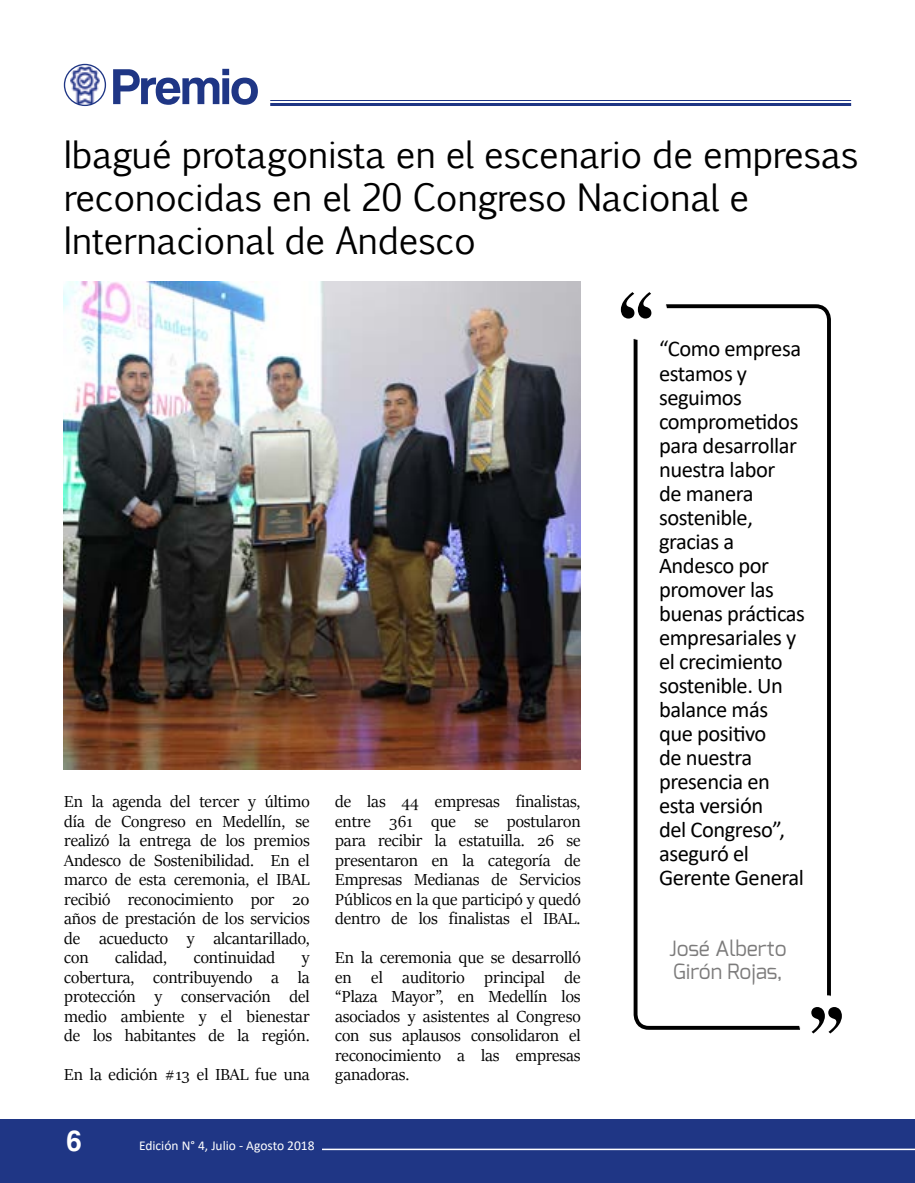
<style>
.page{position:relative;width:915px;height:1183px;background:#fff}
.page>*{position:absolute;margin:0;border:0;box-sizing:border-box;transform-origin:0 0}
.t1{font:condensed 112.65px "Century 725 BT";color:#000}
.t2{font:52.5px "Coolvetica Rg";color:#1f3685}
.t3{font:36px/43.2px "Euphemia CAS";letter-spacing:-.01em;color:#000}
.t4{font:30px "Coolvetica Rg";color:#fff}
.t5{font:22.5px/24px "Calibri";letter-spacing:-.02em;color:#000}
.t6{font:21px "Exo";color:#7c7b7b}
.t7{font:18px/19.5px "Sitka Banner";color:#000;text-align:justify}
.t8{font:13.5px "Calibri";color:#fff}
</style>
<div class="page">
<div style="left:0;top:1118px;width:914px;height:64px;background:#1f3685"></div>
<hr style="left:322px;top:1148px;width:592px;height:1px;background:#fff">
<img style="left:70px;top:67px;width:30px;height:37px">
<div style="left:64px;top:64px;width:42px;height:42px;border:1px solid #1f3685;border-radius:50%"></div>
<hr style="left:270px;top:100px;width:580px;height:1px;background:#1f3685">
<hr style="left:270px;top:103px;width:580px;height:3px;background:#1f3685">
<div style="left:633px;top:304px;width:197px;height:725px;border:4px solid #000;border-radius:13px"></div>
<div style="left:612px;top:282px;width:54px;height:57px;background:#fff;border-radius:50%"></div>
<div style="left:612px;top:282px;width:54px;height:57px;border:1px solid #fff;border-radius:50%"></div>
<div style="left:799px;top:995px;width:53px;height:54px;background:#fff;border-radius:50%"></div>
<div style="left:799px;top:995px;width:54px;height:54px;border:1px solid #fff;border-radius:50%"></div>
<img style="left:64px;top:282px;width:516px;height:487px">
<h2 class="t2" style="left:112px;top:56px;width:148px">Premio</h2>
<h3 class="t3" style="left:64px;top:133px;width:795px">Ibagué protagonista en el escenario de empresas reconocidas en el 20 Congreso Nacional e<br>Internacional de Andesco</h3>
<p class="t7" style="left:64px;top:790px;width:247px">En la agenda del tercer y último día de Congreso en Medellín, se realizó la entrega de los premios Andesco de Sostenibilidad. En el marco de esta ceremonia, el IBAL recibió reconocimiento por 20 años de prestación de los servicios de acueducto y alcantarillado, con</p>
<p class="t7" style="left:115px;top:946px;width:54px">calidad,</p>
<p class="t7" style="left:194px;top:946px;width:83px">continuidad</p>
<p class="t7" style="left:64px;top:946px;width:247px;text-indent:237px">y cobertura, contribuyendo a la protección y conservación del medio ambiente y el bienestar de los habitantes de la región.</p>
<p class="t7" style="left:64px;top:1063px;width:247px">En la edición #13 el IBAL fue una</p>
<h3 class="t4" style="left:67px;top:1122px;width:16px">6</h3>
<p class="t8" style="left:139px;top:1135px;width:177px">Edición N° 4, Julio - Agosto 2018</p>
<p class="t7" style="left:335px;top:790px;width:247px">de las 44 empresas finalistas, entre 361 que se postularon para recibir la estatuilla. 26 se presentaron en la categoría de Empresas Medianas de Servicios Públicos en la que participó y quedó dentro de los finalistas el IBAL.</p>
<p class="t7" style="left:335px;top:946px;width:247px">En la ceremonia que se desarrolló en el auditorio principal de “Plaza Mayor”, en Medellín los asociados y asistentes al Congreso con sus aplausos consolidaron el reconocimiento a las empresas ganadoras.</p>
<h1 class="t1" style="left:614px;top:264px;width:43px">“</h1>
<p class="t5" style="left:658px;top:336px;width:147px">“Como empresa estamos y seguimos comprometidos para desarrollar nuestra labor<br>de manera sostenible, gracias a<br>Andesco por promover las buenas prácticas empresariales y el crecimiento sostenible. Un balance más que positivo<br>de nuestra presencia en esta versión<br>del Congreso”, aseguró el<br>Gerente General</p>
<p class="t6" style="left:669px;top:935px;width:119px">José Alberto</p>
<p class="t6" style="left:673px;top:957px;width:111px">Girón Rojas,</p>
<h1 class="t1" style="left:847px;top:1060px;width:43px;rotate:-180deg">“</h1>
</div>
